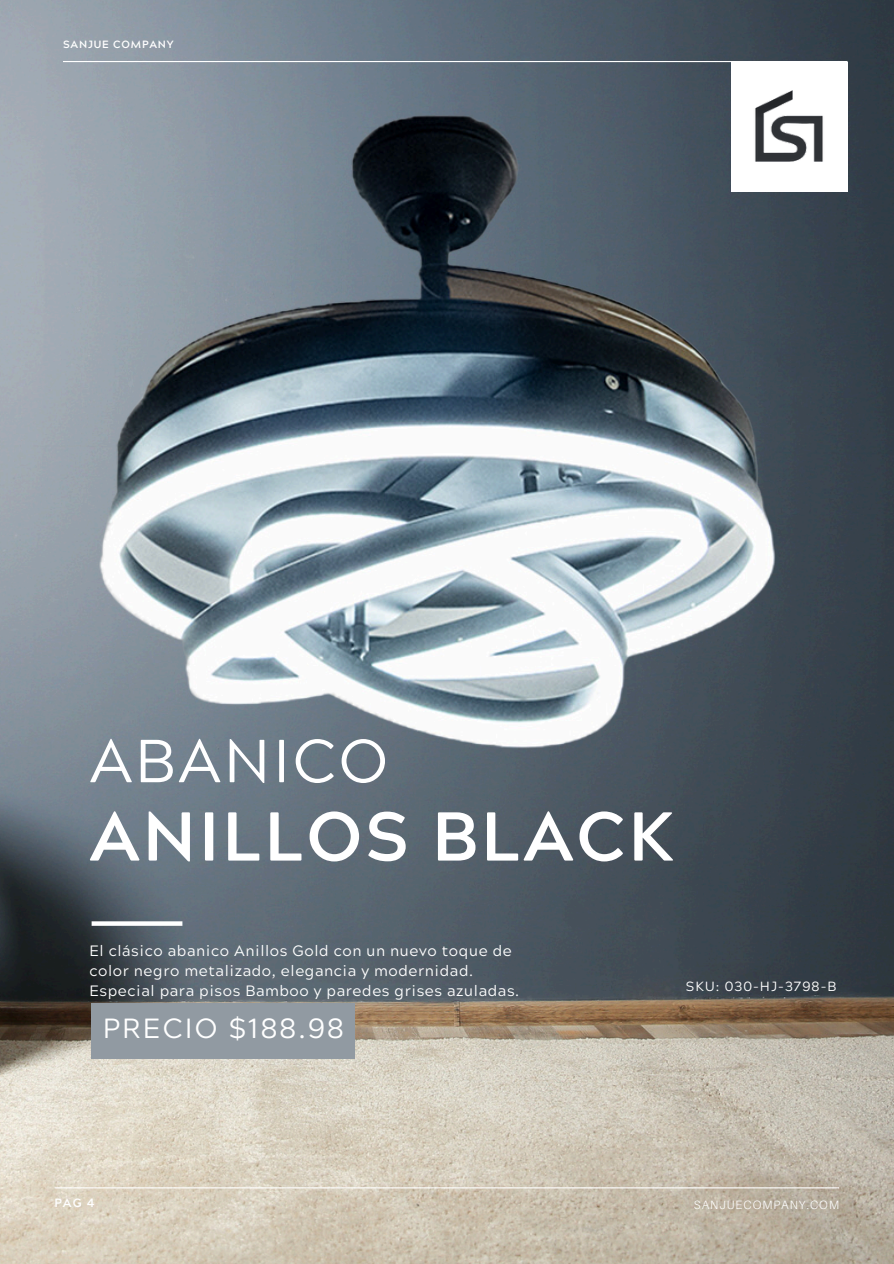
<style>
.page{position:relative;width:894px;height:1264px;background:#fff}
.page>*{position:absolute;margin:0;border:0;box-sizing:border-box;transform-origin:0 0}
.t1{font:700 68.85px "Acherus Grotesque";letter-spacing:.04em;color:#fff}
.t2{font:60.6px "Acherus Grotesque";letter-spacing:.04em;color:#fff}
.t3{font:27.75px "Acherus Grotesque";letter-spacing:.08em;color:#fff}
.t4{font:15px/20.2px "Acherus Grotesque";letter-spacing:.04em;color:#fff}
.t5{font:13.35px "Acherus Grotesque";letter-spacing:.08em;color:#fff}
.t6{font:300 12px "Aileron";letter-spacing:.08em;color:#fff}
.t7{font:700 12px "Acherus Grotesque";color:#fff}
.t8{font:700 10.5px "Acherus Grotesque";letter-spacing:.08em;color:#fff}
</style>
<div class="page">
<img style="left:0;top:0;width:893px;height:1263px">
<hr style="left:63px;top:61px;width:784px;height:1px;background:#fff">
<hr style="left:55px;top:1187px;width:783px;height:1px;background:#fff">
<div style="left:92px;top:1002px;width:263px;height:56px;background:#919aa2"></div>
<svg style="left:92px;top:921px;width:90px;height:4px"></svg>
<div style="left:731px;top:62px;width:116px;height:129px;background:#fff"></div>
<img style="left:85px;top:81px;width:704px;height:725px">
<img style="left:739px;top:81px;width:84px;height:95px">
<p class="t8" style="left:63px;top:40px;width:112px">SANJUE COMPANY</p>
<p class="t2" style="left:89px;top:736px;width:300px">ABANICO</p>
<h2 class="t1" style="left:89px;top:809px;width:586px">ANILLOS BLACK</h2>
<h1 class="t4" style="left:89px;top:942px;width:431px">El clásico abanico Anillos Gold con un nuevo toque de color negro metalizado, elegancia y modernidad.<br>Especial para pisos Bamboo y paredes grises azuladas.</h1>
<p class="t3" style="left:103px;top:1017px;width:242px">PRECIO $188.98</p>
<h4 class="t5" style="left:685px;top:981px;width:152px">SKU: 030-HJ-3798-B</h4>
<p class="t7" style="left:55px;top:1198px;width:41px">PAG 4</p>
<p class="t6" style="left:693px;top:1197px;width:147px">SANJUECOMPANY.COM</p>
</div>
